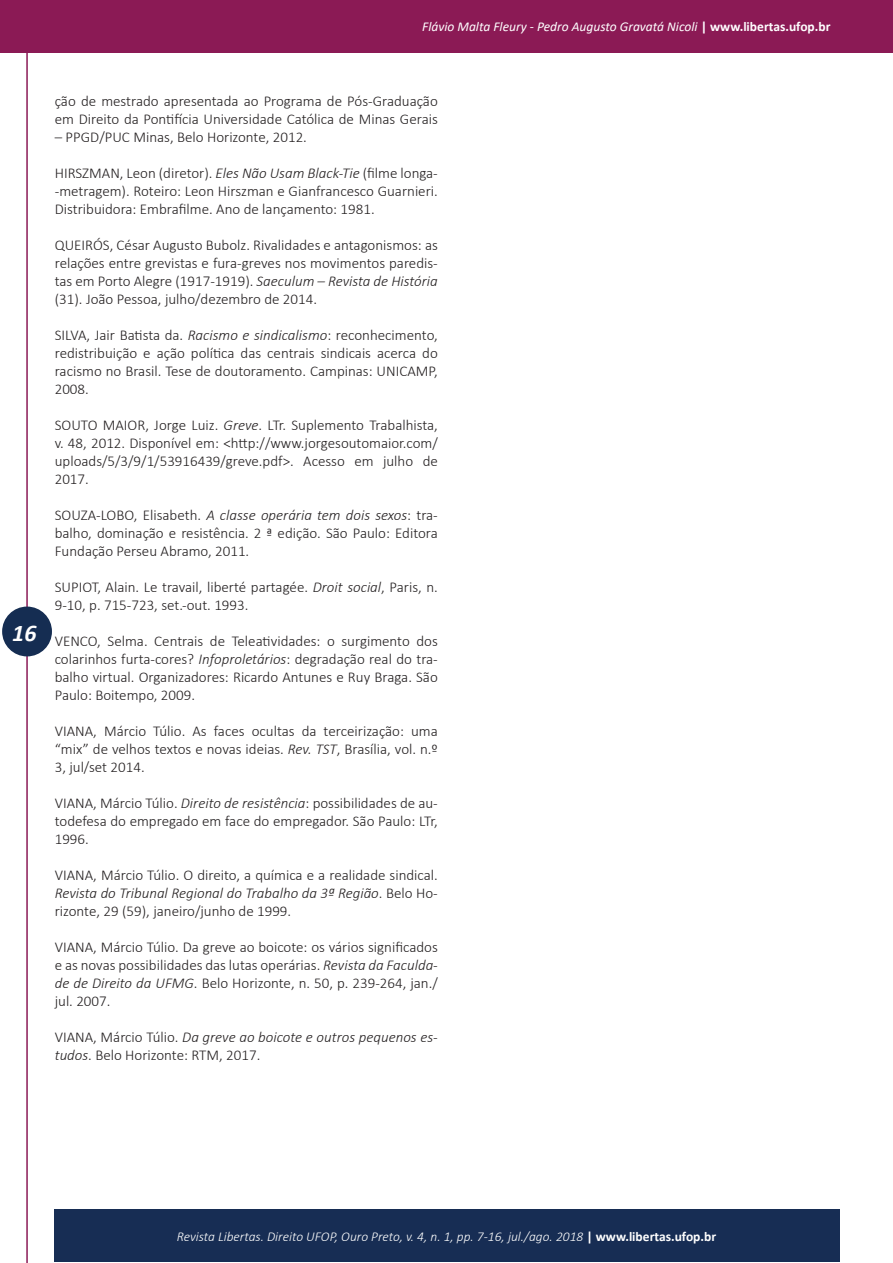
<style>
.page{position:relative;width:893px;height:1263px;background:#fff}
.page>*{position:absolute;margin:0;border:0;box-sizing:border-box;transform-origin:0 0}
.t1{font:italic 700 24px "Calibri";color:#fff}
.t2{font:300 15px/18px "Calibri";color:#231f20;text-align:justify}
.t3{font:italic 300 13.5px "Calibri";color:#fff}
.t4{font:italic 13.5px "Calibri";color:#fff}
.s1{font-weight:700;font-style:normal}
.s2{font-style:italic}
</style>
<div class="page">
<hr style="left:26px;top:0;width:2px;height:1263px;background:#8b1a56">
<div style="left:2px;top:606px;width:50px;height:50px;background:#152d52;border-radius:50%"></div>
<div style="left:54px;top:1210px;width:786px;height:52px;background:#172d54"></div>
<div style="left:0;top:0;width:893px;height:52px;background:#8b1a55"></div>
<p class="t4" style="left:422px;top:17px;width:410px">Flávio Malta Fleury - Pedro Augusto Gravatá Nicoli <span class="s1">| www.libertas.ufop.br</span></p>
<h1 class="t1" style="left:12px;top:615px;width:26px">16</h1>
<p class="t2" style="left:55px;top:91px;width:385px">ção de mestrado apresentada ao Programa de Pós-Graduação em Direito da Pontifícia Universidade Católica de Minas Gerais</p>
<p class="t2" style="left:55px;top:127px;width:254px">– PPGD/PUC Minas, Belo Horizonte, 2012.</p>
<p class="t2" style="left:55px;top:163px;width:385px">HIRSZMAN, Leon (diretor). <span class="s2">Eles Não Usam Black-Tie</span> (filme longa--metragem). Roteiro: Leon Hirszman e Gianfrancesco Guarnieri.<br>Distribuidora: Embrafilme. Ano de lançamento: 1981.</p>
<p class="t2" style="left:55px;top:235px;width:385px">QUEIRÓS, César Augusto Bubolz. Rivalidades e antagonismos: as relações entre grevistas e fura-greves nos movimentos paredis&shy;tas em Porto Alegre (1917-1919). <span class="s2">Saeculum – Revista de História </span>(31). João Pessoa, julho/dezembro de 2014.</p>
<p class="t2" style="left:55px;top:325px;width:385px">SILVA, Jair Batista da. <span class="s2">Racismo e sindicalismo</span>: reconhecimento, redistribuição e ação política das centrais sindicais acerca do racismo no Brasil. Tese de doutoramento. Campinas: UNICAMP, 2008.</p>
<p class="t2" style="left:55px;top:415px;width:385px">SOUTO MAIOR, Jorge Luiz. <span class="s2">Greve</span>. LTr. Suplemento Trabalhista, v. 48, 2012. Disponível em: &lt;http://www.jorgesoutomaior.com/ uploads/5/3/9/1/53916439/greve.pdf&gt;. Acesso em julho de 2017.</p>
<p class="t2" style="left:55px;top:505px;width:385px">SOUZA-LOBO, Elisabeth. <span class="s2">A classe operária tem dois sexos</span>: tra&shy;balho, dominação e resistência. 2 ª edição. São Paulo: Editora Fundação Perseu Abramo, 2011.</p>
<p class="t2" style="left:55px;top:577px;width:385px">SUPIOT, Alain. Le travail, liberté partagée. <span class="s2">Droit social</span>, Paris, n.<br>9-10, p. 715-723, set.-out. 1993.</p>
<p class="t2" style="left:55px;top:631px;width:385px">VENCO, Selma. Centrais de Teleatividades: o surgimento dos colarinhos furta-cores? <span class="s2">Infoproletários</span>: degradação real do tra&shy;balho virtual. Organizadores: Ricardo Antunes e Ruy Braga. São Paulo: Boitempo, 2009.</p>
<p class="t2" style="left:55px;top:721px;width:385px">VIANA, Márcio Túlio. As faces ocultas da terceirização: uma “mix” de velhos textos e novas ideias. <span class="s2">Rev. TST</span>, Brasília, vol. n.º 3, jul/set 2014.</p>
<p class="t2" style="left:55px;top:793px;width:385px">VIANA, Márcio Túlio. <span class="s2">Direito de resistência</span>: possibilidades de au&shy;todefesa do empregado em face do empregador. São Paulo: LTr, 1996.</p>
<p class="t2" style="left:55px;top:865px;width:385px">VIANA, Márcio Túlio. O direito, a química e a realidade sindical.<br><span class="s2">Revista do Tribunal Regional do Trabalho da 3ª Região</span>. Belo Ho&shy;rizonte, 29 (59), janeiro/junho de 1999.</p>
<p class="t2" style="left:55px;top:937px;width:385px">VIANA, Márcio Túlio. Da greve ao boicote: os vários significados e as novas possibilidades das lutas operárias. <span class="s2">Revista da Faculda&shy;de de Direito da UFMG</span>. Belo Horizonte, n. 50, p. 239-264, jan./ jul. 2007.</p>
<p class="t2" style="left:55px;top:1027px;width:385px">VIANA, Márcio Túlio. <span class="s2">Da greve ao boicote e outros pequenos es&shy;tudos</span>. Belo Horizonte: RTM, 2017.</p>
<p class="t3" style="left:177px;top:1228px;width:541px">Revista Libertas. Direito UFOP, Ouro Preto, v. 4, n. 1, pp. 7-16, jul./ago. 2018 <span class="s1">| www.libertas.ufop.br</span></p>
</div>
